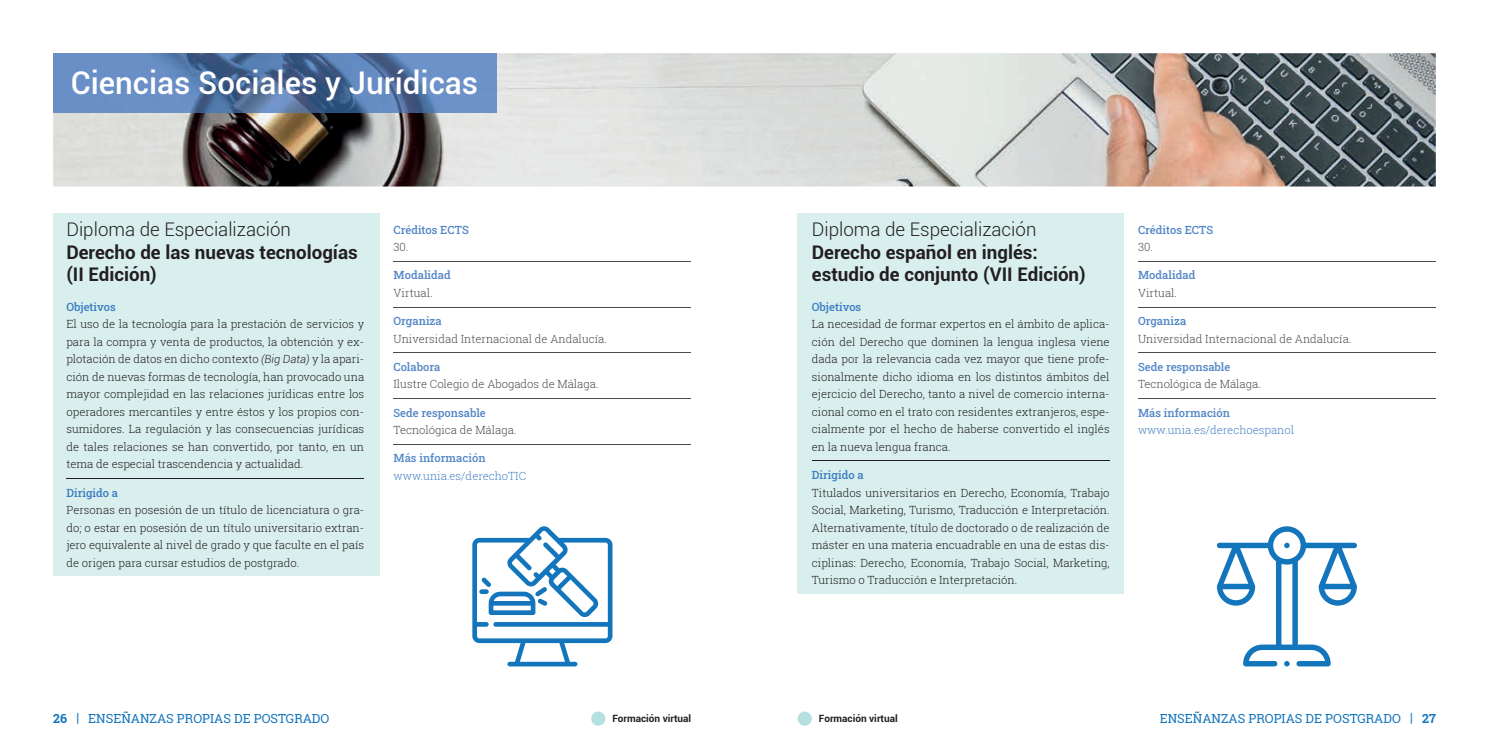
<style>
.page{position:relative;width:1489px;height:745px;background:#fff}
.page>*{position:absolute;margin:0;border:0;box-sizing:border-box;transform-origin:0 0}
.t1{font:500 31.25px "Roboto";color:#fff}
.t2{font:700 18.75px/22.5px "Roboto";color:#231f20}
.t3{font:300 18.75px "Roboto";color:#231f20}
.t4{font:12.5px "Roboto Slab";color:#1375bc}
.t5{font:300 11.25px/17.5px "Roboto Slab";color:#231f20;text-align:justify}
.t6{font:300 11.25px "Roboto Slab";color:#4b4c4d}
.t7{font:500 11.25px "Roboto Slab";color:#5487c6}
.t8{font:300 11.25px "Roboto Slab";color:#4a83c4}
.t9{font:500 11.25px "Roboto Slab";color:#3c7ec1}
.t10{font:700 10px "Roboto";color:#231f20}
.s1{font-family:"Roboto";font-style:italic}
.s2{font-weight:700}
.s3{font-weight:500}
</style>
<div class="page">
<div style="left:591px;top:711px;width:14px;height:14px;background:#b5e0e0;border-radius:50%"></div>
<div style="left:797px;top:711px;width:14px;height:14px;background:#b5e0e0;border-radius:50%"></div>
<div style="left:797px;top:213px;width:326px;height:381px;background:#d9efee"></div>
<div style="left:53px;top:213px;width:326px;height:362px;background:#d9efee"></div>
<hr style="left:393px;top:261px;width:298px;height:1px;background:#4b4c4d">
<hr style="left:393px;top:307px;width:298px;height:1px;background:#4b4c4d">
<hr style="left:393px;top:352px;width:298px;height:1px;background:#4b4c4d">
<hr style="left:393px;top:398px;width:298px;height:1px;background:#4b4c4d">
<hr style="left:393px;top:443px;width:298px;height:1px;background:#4b4c4d">
<hr style="left:66px;top:478px;width:298px;height:1px;background:#231f20">
<hr style="left:1137px;top:261px;width:298px;height:1px;background:#4b4c4d">
<hr style="left:1137px;top:307px;width:298px;height:1px;background:#4b4c4d">
<hr style="left:1137px;top:352px;width:298px;height:1px;background:#4b4c4d">
<hr style="left:1137px;top:398px;width:298px;height:1px;background:#4b4c4d">
<hr style="left:811px;top:460px;width:298px;height:1px;background:#231f20">
<img style="left:53px;top:53px;width:1382px;height:133px">
<img style="left:53px;top:53px;width:443px;height:59px">
<svg style="left:472px;top:526px;width:140px;height:140px"></svg>
<svg style="left:1216px;top:526px;width:140px;height:140px"></svg>
<h1 class="t1" style="left:71px;top:61px;width:409px">Ciencias Sociales y Jurídicas</h1>
<h2 class="t3" style="left:66px;top:216px;width:226px">Diploma de Especialización</h2>
<h2 class="t2" style="left:66px;top:240px;width:293px">Derecho de las nuevas tecnologías (II Edición)</h2>
<p class="t9" style="left:66px;top:299px;width:51px">Objetivos</p>
<p class="t5" style="left:66px;top:315px;width:299px">El uso de la tecnología para la prestación de servicios y para la compra y venta de productos, la obtención y ex&shy;plotación de datos en dicho contexto <span class="s1">(Big Data)</span> y la apari&shy;ción de nuevas formas de tecnología, han provocado una mayor complejidad en las relaciones jurídicas entre los operadores mercantiles y entre éstos y los propios con&shy;sumidores. La regulación y las consecuencias jurídicas de tales relaciones se han convertido, por tanto, en un tema de especial trascendencia y actualidad.</p>
<p class="t9" style="left:66px;top:484px;width:53px">Dirigido a</p>
<p class="t5" style="left:66px;top:500px;width:299px">Personas en posesión de un título de licenciatura o gra&shy;do; o estar en posesión de un título universitario extran&shy;jero equivalente al nivel de grado y que faculte en el país de origen para cursar estudios de postgrado.</p>
<p class="t7" style="left:393px;top:222px;width:77px">Créditos ECTS</p>
<p class="t6" style="left:393px;top:239px;width:16px">30.</p>
<p class="t7" style="left:393px;top:267px;width:59px">Modalidad</p>
<p class="t6" style="left:393px;top:285px;width:41px">Virtual.</p>
<p class="t7" style="left:393px;top:313px;width:50px">Organiza</p>
<p class="t6" style="left:393px;top:330px;width:215px">Universidad Internacional de Andalucía.</p>
<p class="t7" style="left:393px;top:359px;width:49px">Colabora</p>
<p class="t6" style="left:393px;top:376px;width:206px">Ilustre Colegio de Abogados de Málaga.</p>
<p class="t7" style="left:393px;top:404px;width:94px">Sede responsable</p>
<p class="t6" style="left:393px;top:422px;width:124px">Tecnológica de Málaga.</p>
<p class="t7" style="left:393px;top:450px;width:94px">Más información</p>
<p class="t8" style="left:393px;top:467px;width:134px">www.unia.es/derechoTIC</p>
<h2 class="t3" style="left:811px;top:216px;width:226px">Diploma de Especialización</h2>
<h2 class="t2" style="left:811px;top:240px;width:275px">Derecho español en inglés: estudio de conjunto (VII Edición)</h2>
<p class="t9" style="left:811px;top:299px;width:51px">Objetivos</p>
<p class="t5" style="left:811px;top:315px;width:299px">La necesidad de formar expertos en el ámbito de aplica&shy;ción del Derecho que dominen la lengua inglesa viene dada por la relevancia cada vez mayor que tiene profe&shy;sionalmente dicho idioma en los distintos ámbitos del ejercicio del Derecho, tanto a nivel de comercio interna&shy;cional como en el trato con residentes extranjeros, espe&shy;cialmente por el hecho de haberse convertido el inglés en la nueva lengua franca.</p>
<p class="t9" style="left:811px;top:467px;width:53px">Dirigido a</p>
<p class="t5" style="left:811px;top:483px;width:299px">Titulados universitarios en Derecho, Economía, Trabajo Social, Marketing, Turismo, Traducción e Interpretación.<br>Alternativamente, título de doctorado o de realización de máster en una materia encuadrable en una de estas dis&shy;ciplinas: Derecho, Economía, Trabajo Social, Marketing, Turismo o Traducción e Interpretación.</p>
<p class="t7" style="left:1137px;top:222px;width:77px">Créditos ECTS</p>
<p class="t6" style="left:1137px;top:239px;width:16px">30.</p>
<p class="t7" style="left:1137px;top:267px;width:59px">Modalidad</p>
<p class="t6" style="left:1137px;top:285px;width:41px">Virtual.</p>
<p class="t7" style="left:1137px;top:313px;width:50px">Organiza</p>
<p class="t6" style="left:1137px;top:330px;width:215px">Universidad Internacional de Andalucía.</p>
<p class="t7" style="left:1137px;top:359px;width:94px">Sede responsable</p>
<p class="t6" style="left:1137px;top:376px;width:124px">Tecnológica de Málaga.</p>
<p class="t7" style="left:1137px;top:404px;width:94px">Más información</p>
<p class="t8" style="left:1137px;top:422px;width:157px">www.unia.es/derechoespanol</p>
<p class="t4" style="left:53px;top:709px;width:278px"><span class="s2">26</span> <span class="s3">|</span> ENSEÑANZAS PROPIAS DE POSTGRADO</p>
<p class="t10" style="left:612px;top:711px;width:80px">Formación virtual</p>
<p class="t10" style="left:819px;top:711px;width:80px">Formación virtual</p>
<p class="t4" style="left:1159px;top:709px;width:277px">ENSEÑANZAS PROPIAS DE POSTGRADO <span class="s3">|</span> <span class="s2">27</span></p>
</div>
